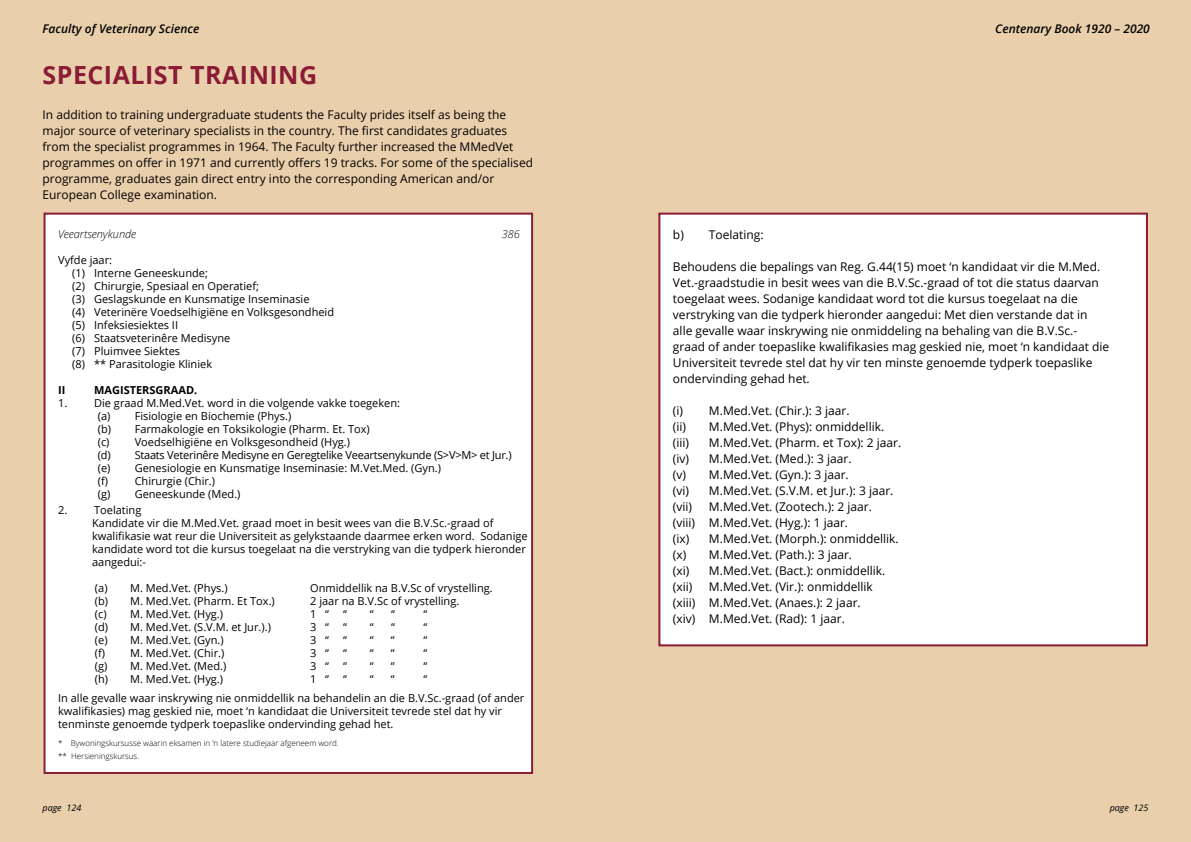
<style>
.page{position:relative;width:1191px;height:842px;background:#fff}
.page>*{position:absolute;margin:0;border:0;box-sizing:border-box;transform-origin:0 0}
.t1{font:700 25px "Open Sans";letter-spacing:.02em;color:#8a1c35}
.t2{font:12px/16px "Open Sans";color:#000}
.t3{font:italic 600 12px "Open Sans";color:#000}
.t4{font:11px/13px "Open Sans";color:#000}
.t5{font:italic 300 11px "Open Sans";color:#000}
.t6{font:700 11px "Open Sans";color:#000}
.t7{font:italic 9px "Open Sans";color:#000}
.t8{font:300 8px/13px "Open Sans";color:#000}
</style>
<div class="page">
<div style="left:0;top:0;width:595px;height:842px;background:#eacfac"></div>
<div style="left:595px;top:0;width:596px;height:842px;background:#eacfac"></div>
<div style="left:44px;top:213px;width:489px;height:561px;background:#fff;border:2px solid #8a1c35"></div>
<div style="left:658px;top:213px;width:490px;height:433px;background:#fff;border:2px solid #8a1c35"></div>
<p class="t3" style="left:43px;top:21px;width:158px">Faculty of Veterinary Science</p>
<p class="t3" style="left:995px;top:21px;width:156px">Centenary Book 1920 – 2020</p>
<h1 class="t1" style="left:43px;top:57px;width:276px">SPECIALIST TRAINING</h1>
<p class="t2" style="left:43px;top:107px;width:492px">In addition to training undergraduate students the Faculty prides itself as being the major source of veterinary specialists in the country. The first candidates graduates from the specialist programmes in 1964. The Faculty further increased the MMedVet programmes on offer in 1971 and currently offers 19 tracks. For some of the specialised programme, graduates gain direct entry into the corresponding American and/or European College examination.</p>
<p class="t5" style="left:58px;top:226px;width:80px">Veeartsenykunde</p>
<p class="t5" style="left:502px;top:226px;width:20px">386</p>
<p class="t4" style="left:72px;top:253px;width:263px;text-indent:-14px">Vyfde jaar:<br>(1) Interne Geneeskunde;<br>(2) Chirurgie, Spesiaal en Operatief;<br>(3) Geslagskunde en Kunsmatige Inseminasie<br>(4) Veterinëre Voedselhigiëne en Volksgesondheid (5) Infeksiesiektes II<br>(6) Staatsveterinêre Medisyne<br>(7) Pluimvee Siektes<br>(8) ** Parasitologie Kliniek</p>
<p class="t6" style="left:58px;top:382px;width:9px">II</p>
<p class="t6" style="left:94px;top:382px;width:105px">MAGISTERSGRAAD.</p>
<p class="t4" style="left:58px;top:396px;width:11px">1.</p>
<p class="t4" style="left:98px;top:396px;width:415px;text-indent:-4px">Die graad M.Med.Vet. word in die volgende vakke toegeken:<br>(a) Fisiologie en Biochemie (Phys.)<br>(b) Farmakologie en Toksikologie (Pharm. Et. Tox)<br>(c) Voedselhigiëne en Volksgesondheid (Hyg.)<br>(d) Staats Veterinêre Medisyne en Geregtelike Veeartsenykunde (S&gt;V&gt;M&gt; et Jur.) (e) Genesiologie en Kunsmatige Inseminasie: M.Vet.Med. (Gyn.)<br>(f)</p>
<p class="t4" style="left:98px;top:474px;width:144px;text-indent:37px">Chirurgie (Chir.)<br>(g) Geneeskunde (Med.)</p>
<p class="t4" style="left:58px;top:503px;width:11px">2.</p>
<p class="t4" style="left:92px;top:503px;width:437px">Toelating<br>Kandidate vir die M.Med.Vet. graad moet in besit wees van die B.V.Sc.-graad of kwalifikasie wat reur die Universiteit as gelykstaande daarmee erken word. Sodanige kandidate word tot die kursus toegelaat na die verstryking van die tydperk hieronder aangedui:-</p>
<p class="t4" style="left:95px;top:581px;width:134px">(a) M. Med.Vet. (Phys.)</p>
<p class="t4" style="left:310px;top:581px;width:184px">Onmiddellik na B.V.Sc of vrystelling.</p>
<p class="t4" style="left:95px;top:594px;width:181px">(b) M. Med.Vet. (Pharm. Et Tox.)</p>
<p class="t4" style="left:310px;top:594px;width:151px">2 jaar na B.V.Sc of vrystelling.</p>
<p class="t4" style="left:95px;top:607px;width:130px">(c) M. Med.Vet. (Hyg.)</p>
<p class="t4" style="left:310px;top:607px;width:20px">1 “</p>
<p class="t4" style="left:343px;top:607px;width:5px">“</p>
<p class="t4" style="left:370px;top:607px;width:5px">“</p>
<p class="t4" style="left:391px;top:607px;width:5px">“</p>
<p class="t4" style="left:423px;top:607px;width:5px">“</p>
<p class="t4" style="left:95px;top:620px;width:177px">(d) M. Med.Vet. (S.V.M. et Jur.).)</p>
<p class="t4" style="left:310px;top:620px;width:20px">3 “</p>
<p class="t4" style="left:343px;top:620px;width:5px">“</p>
<p class="t4" style="left:370px;top:620px;width:5px">“</p>
<p class="t4" style="left:391px;top:620px;width:5px">“</p>
<p class="t4" style="left:423px;top:620px;width:5px">“</p>
<p class="t4" style="left:95px;top:633px;width:130px">(e) M. Med.Vet. (Gyn.)</p>
<p class="t4" style="left:310px;top:633px;width:20px">3 “</p>
<p class="t4" style="left:343px;top:633px;width:5px">“</p>
<p class="t4" style="left:370px;top:633px;width:5px">“</p>
<p class="t4" style="left:391px;top:633px;width:5px">“</p>
<p class="t4" style="left:423px;top:633px;width:5px">“</p>
<p class="t4" style="left:95px;top:646px;width:131px">(f) M. Med.Vet. (Chir.)</p>
<p class="t4" style="left:310px;top:646px;width:20px">3 “</p>
<p class="t4" style="left:343px;top:646px;width:5px">“</p>
<p class="t4" style="left:370px;top:646px;width:5px">“</p>
<p class="t4" style="left:391px;top:646px;width:5px">“</p>
<p class="t4" style="left:423px;top:646px;width:5px">“</p>
<p class="t4" style="left:95px;top:659px;width:133px">(g) M. Med.Vet. (Med.)</p>
<p class="t4" style="left:310px;top:659px;width:20px">3 “</p>
<p class="t4" style="left:343px;top:659px;width:5px">“</p>
<p class="t4" style="left:370px;top:659px;width:5px">“</p>
<p class="t4" style="left:391px;top:659px;width:5px">“</p>
<p class="t4" style="left:423px;top:659px;width:5px">“</p>
<p class="t4" style="left:95px;top:672px;width:130px">(h) M. Med.Vet. (Hyg.)</p>
<p class="t4" style="left:310px;top:672px;width:20px">1 “</p>
<p class="t4" style="left:343px;top:672px;width:5px">“</p>
<p class="t4" style="left:370px;top:672px;width:5px">“</p>
<p class="t4" style="left:391px;top:672px;width:5px">“</p>
<p class="t4" style="left:58px;top:669px;width:468px;line-height:18.7px;text-indent:365px">“<br>In alle gevalle waar inskrywing nie onmiddellik na behandelin an die B.V.Sc.-graad (of ander</p>
<p class="t4" style="left:58px;top:704px;width:445px">kwalifikasies) mag geskied nie, moet ‘n kandidaat die Universiteit tevrede stel dat hy vir tenminste genoemde tydperk toepaslike ondervinding gehad het.</p>
<p class="t8" style="left:58px;top:737px;width:282px">* Bywoningskursusse waarin eksamen in ’n latere studiejaar afgeneem word. ** Hersieningskursus.</p>
<p class="t2" style="left:673px;top:226px;width:92px">b) Toelating:</p>
<p class="t2" style="left:673px;top:258px;width:438px">Behoudens die bepalings van Reg. G.44(15) moet ‘n kandidaat vir die M.Med.<br>Vet.-graadstudie in besit wees van die B.V.Sc.-graad of tot die status daarvan toegelaat wees. Sodanige kandidaat word tot die kursus toegelaat na die verstryking van die tydperk hieronder aangedui: Met dien verstande dat in alle gevalle waar inskrywing nie onmiddeling na behaling van die B.V.Sc.- graad of ander toepaslike kwalifikasies mag geskied nie, moet ‘n kandidaat die Universiteit tevrede stel dat hy vir ten minste genoemde tydperk toepaslike ondervinding gehad het.</p>
<p class="t2" style="left:673px;top:402px;width:213px">(i) M.Med.Vet. (Chir.): 3 jaar.<br>(ii) M.Med.Vet. (Phys): onmiddellik. (iii)</p>
<p class="t2" style="left:673px;top:434px;width:230px;text-indent:36px">M.Med.Vet. (Pharm. et Tox): 2 jaar. (iv) M.Med.Vet. (Med.): 3 jaar.<br>(v) M.Med.Vet. (Gyn.): 3 jaar.<br>(vi) M.Med.Vet. (S.V.M. et Jur.): 3 jaar. (vii)</p>
<p class="t2" style="left:673px;top:498px;width:227px;text-indent:36px">M.Med.Vet. (Zootech.): 2 jaar.<br>(viii) M.Med.Vet. (Hyg.): 1 jaar.<br>(ix) M.Med.Vet. (Morph.): onmiddellik. (x) M.Med.Vet. (Path.): 3 jaar.<br>(xi) M.Med.Vet. (Bact.): onmiddellik. (xii)</p>
<p class="t2" style="left:673px;top:578px;width:201px;text-indent:36px">M.Med.Vet. (Vir.): onmiddellik (xiii) M.Med.Vet. (Anaes.): 2 jaar. (xiv) M.Med.Vet. (Rad): 1 jaar.</p>
<p class="t7" style="left:43px;top:801px;width:40px">page 124</p>
<p class="t7" style="left:1109px;top:801px;width:40px">page 125</p>
</div>
